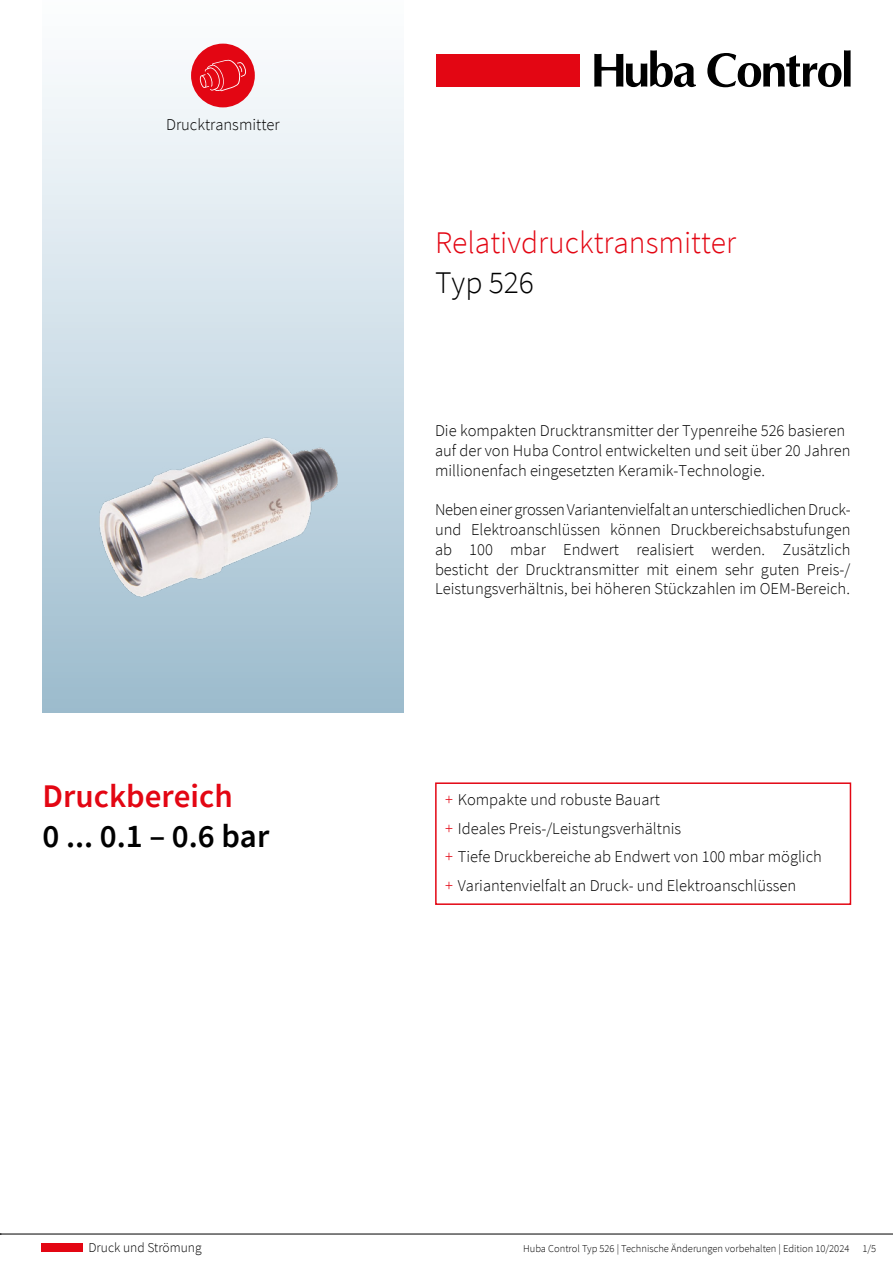
<style>
.page{position:relative;width:893px;height:1263px;background:#fff}
.page>*{position:absolute;margin:0;border:0;box-sizing:border-box;transform-origin:0 0}
.t1{font:600 33px "Source Sans Pro";color:#000}
.t2{font:600 33px "Source Sans Pro";color:#e30613}
.t3{font:300 31.5px "Source Sans Pro";color:#e30613}
.t4{font:300 31.5px "Source Sans Pro";color:#000}
.t5{font:300 16.5px/19.8px "Source Sans Pro";color:#000}
.t6{font:300 13.5px "Source Sans Pro";color:#000}
.t7{font:300 10.5px "Source Sans Pro";color:#000}
.s1{color:#e30613}
</style>
<div class="page">
<hr style="left:0;top:1234px;width:893px;height:1px;background:#000">
<div style="left:41px;top:1243px;width:42px;height:9px;background:#e30613"></div>
<svg style="left:435px;top:782px;width:417px;height:123px"></svg>
<div style="left:436px;top:54px;width:144px;height:33px;background:#e30613"></div>
<svg style="left:594px;top:50px;width:102px;height:37px"></svg>
<svg style="left:707px;top:50px;width:144px;height:37px"></svg>
<div style="left:43px;top:0;width:360px;height:713px;background:#f1f6f9"></div>
<img style="left:43px;top:201px;width:360px;height:512px">
<div style="left:191px;top:44px;width:64px;height:63px;background:#e30613;border-radius:50%"></div>
<svg style="left:200px;top:59px;width:46px;height:32px"></svg>
<p class="t5" style="left:166px;top:115px;width:115px">Drucktransmitter</p>
<h1 class="t2" style="left:43px;top:774px;width:192px">Druckbereich</h1>
<h1 class="t1" style="left:43px;top:814px;width:228px">0 ... 0.1 – 0.6 bar</h1>
<h2 class="t3" style="left:435px;top:223px;width:302px">Relativdrucktransmitter</h2>
<h2 class="t4" style="left:435px;top:263px;width:100px">Typ 526</h2>
<p class="t5" style="left:435px;top:421px;width:417px">Die kompakten Drucktransmitter der Typenreihe 526 basieren auf der von Huba Control entwickelten und seit über 20 Jahren millionenfach eingesetzten Keramik-Technologie.</p>
<p class="t5" style="left:435px;top:500px;width:417px;text-align:justify">Neben einer grossen Variantenvielfalt an unterschiedlichen Druck&shy;und Elektroanschlüssen können Druckbereichsabstufungen ab 100 mbar Endwert realisiert werden. Zusätzlich besticht der Drucktransmitter mit einem sehr guten Preis-/ Leistungsverhältnis, bei höheren Stückzahlen im OEM-Bereich.</p>
<p class="t5" style="left:445px;top:785px;width:378px;line-height:28.8px"><span class="s1">+</span> Kompakte und robuste Bauart<br><span class="s1">+</span> Ideales Preis-/Leistungsverhältnis<br><span class="s1">+</span> Tiefe Druckbereiche ab Endwert von 100 mbar möglich <span class="s1">+</span> Variantenvielfalt an Druck- und Elektroanschlüssen</p>
<p class="t6" style="left:88px;top:1239px;width:115px">Druck und Strömung</p>
<p class="t7" style="left:523px;top:1242px;width:355px">Huba Control Typ 526 | Technische Änderungen vorbehalten | Edition 10/2024 1/5</p>
</div>
